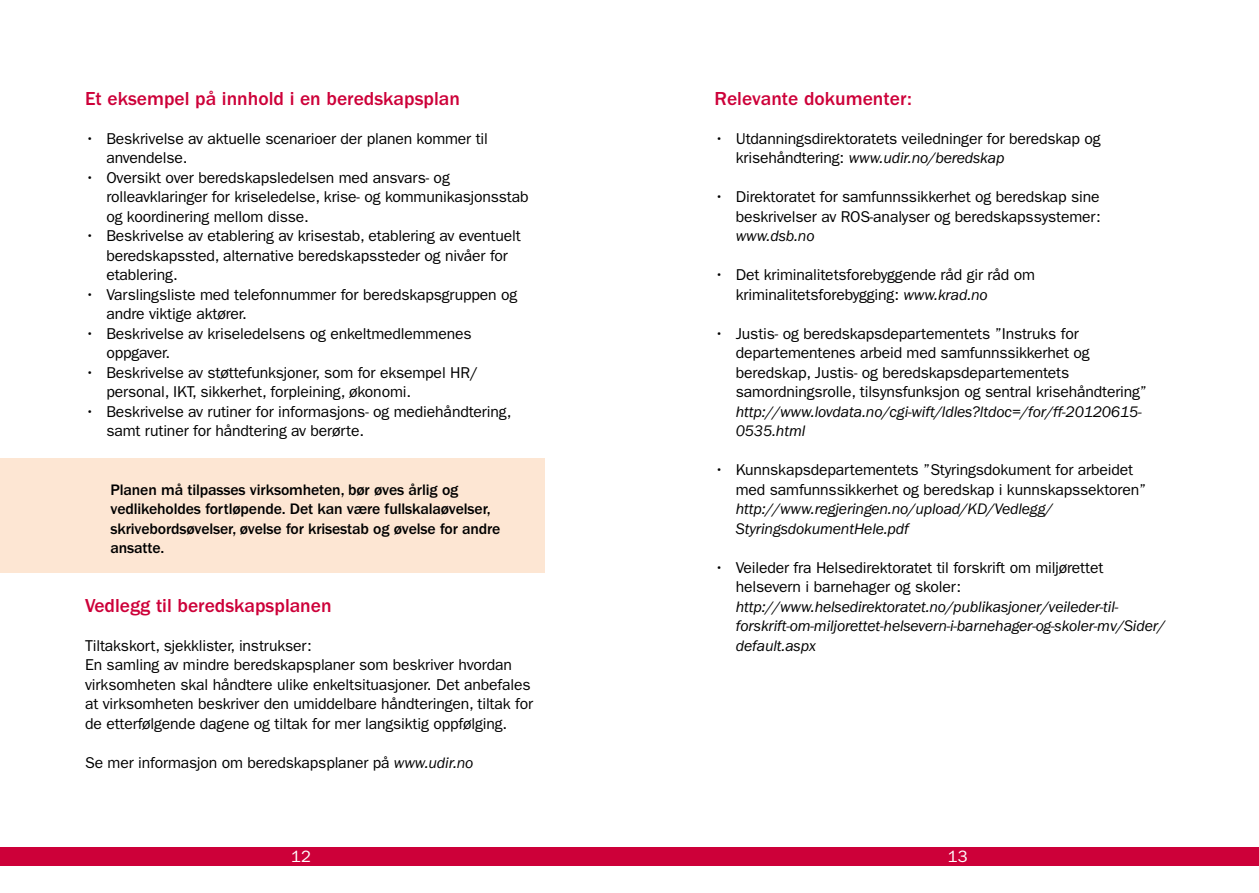
<style>
.page{position:relative;width:1259px;height:893px;background:#fff}
.page>*{position:absolute;margin:0;border:0;box-sizing:border-box;transform-origin:0 0}
.t1{font:500 19.5px "Franklin Gothic";color:#cd0039}
.t2{font:16.5px "Franklin Gothic";color:#fff}
.t3{font:15.75px/19.5px "Franklin Gothic";letter-spacing:-.01em;color:#000}
.t4{font:italic 15.75px/19.5px "Franklin Gothic";letter-spacing:-.01em;color:#000}
.t5{font:500 15.75px/19.5px "Franklin Gothic";letter-spacing:-.01em;color:#000}
.s1{font-style:italic}
</style>
<div class="page">
<div style="left:0;top:847px;width:1259px;height:18px;background:#cd0039"></div>
<div style="left:0;top:458px;width:544px;height:115px;background:#fde6d3"></div>
<p class="t1" style="left:85px;top:87px;width:376px">Et eksempel på innhold i en beredskapsplan</p>
<p class="t3" style="left:106px;top:129px;width:383px;text-indent:-21px">• Beskrivelse av aktuelle scenarioer der planen kommer til anvendelse.</p>
<p class="t3" style="left:106px;top:168px;width:424px;text-indent:-21px">• Oversikt over beredskapsledelsen med ansvars- og rolleavklaringer for kriseledelse, krise- og kommunikasjonsstab og koordinering mellom disse.</p>
<p class="t3" style="left:106px;top:226px;width:416px;text-indent:-21px">• Beskrivelse av etablering av krisestab, etablering av eventuelt beredskapssted, alternative beredskapssteder og nivåer for etablering.</p>
<p class="t3" style="left:106px;top:285px;width:412px;text-indent:-21px">• Varslingsliste med telefonnummer for beredskapsgruppen og andre viktige aktører.</p>
<p class="t3" style="left:106px;top:324px;width:367px;text-indent:-21px">• Beskrivelse av kriseledelsens og enkeltmedlemmenes oppgaver.</p>
<p class="t3" style="left:106px;top:363px;width:373px;text-indent:-21px">• Beskrivelse av støttefunksjoner, som for eksempel HR/ personal, IKT, sikkerhet, forpleining, økonomi.</p>
<p class="t3" style="left:106px;top:402px;width:407px;text-indent:-21px">• Beskrivelse av rutiner for informasjons- og mediehåndtering, samt rutiner for håndtering av berørte.</p>
<p class="t5" style="left:111px;top:480px;width:391px">Planen må tilpasses virksomheten, bør øves årlig og vedlikeholdes fortløpende. Det kan være fullskalaøvelser, skrivebordsøvelser, øvelse for krisestab og øvelse for andre ansatte.</p>
<p class="t1" style="left:85px;top:594px;width:248px">Vedlegg til beredskapsplanen</p>
<p class="t3" style="left:85px;top:636px;width:449px">Tiltakskort, sjekklister, instrukser:<br>En samling av mindre beredskapsplaner som beskriver hvordan virksomheten skal håndtere ulike enkeltsituasjoner. Det anbefales at virksomheten beskriver den umiddelbare håndteringen, tiltak for de etterfølgende dagene og tiltak for mer langsiktig oppfølging.</p>
<p class="t3" style="left:85px;top:753px;width:390px">Se mer informasjon om beredskapsplaner på <span class="s1">www.udir.no</span></p>
<p class="t1" style="left:714px;top:87px;width:199px">Relevante dokumenter:</p>
<p class="t3" style="left:736px;top:129px;width:366px;text-indent:-21px">• Utdanningsdirektoratets veiledninger for beredskap og krisehåndtering: <span class="s1">www.udir.no/beredskap</span></p>
<p class="t3" style="left:714px;top:187px;width:388px;text-align:right">• Direktoratet for samfunnssikkerhet og beredskap sine beskrivelser av ROS-analyser og beredskapssystemer:</p>
<p class="t4" style="left:736px;top:226px;width:80px">www.dsb.no</p>
<p class="t3" style="left:736px;top:265px;width:301px;text-indent:-21px">• Det kriminalitetsforebyggende råd gir råd om kriminalitetsforebygging: <span class="s1">www.krad.no</span></p>
<p class="t3" style="left:736px;top:324px;width:413px;text-indent:-21px">• Justis- og beredskapsdepartementets ”Instruks for departementenes arbeid med samfunnssikkerhet og beredskap, Justis- og beredskapsdepartementets samordningsrolle, tilsynsfunksjon og sentral krisehåndtering”</p>
<p class="t4" style="left:736px;top:402px;width:407px">http://www.lovdata.no/cgi-wift/ldles?ltdoc=/for/ff-20120615-<br>0535.html</p>
<p class="t3" style="left:736px;top:460px;width:412px;text-indent:-21px">• Kunnskapsdepartementets ”Styringsdokument for arbeidet med samfunnssikkerhet og beredskap i kunnskapssektoren”</p>
<p class="t4" style="left:736px;top:499px;width:318px">http://www.regjeringen.no/upload/KD/Vedlegg/<br>StyringsdokumentHele.pdf</p>
<p class="t3" style="left:736px;top:558px;width:369px;text-indent:-21px">• Veileder fra Helsedirektoratet til forskrift om miljørettet helsevern i barnehager og skoler:</p>
<p class="t4" style="left:736px;top:597px;width:431px">http://www.helsedirektoratet.no/publikasjoner/veileder-til&shy;forskrift-om-miljorettet-helsevern-i-barnehager-og-skoler-mv/Sider/ default.aspx</p>
<p class="t2" style="left:291px;top:847px;width:21px">12</p>
<p class="t2" style="left:948px;top:847px;width:21px">13</p>
</div>
